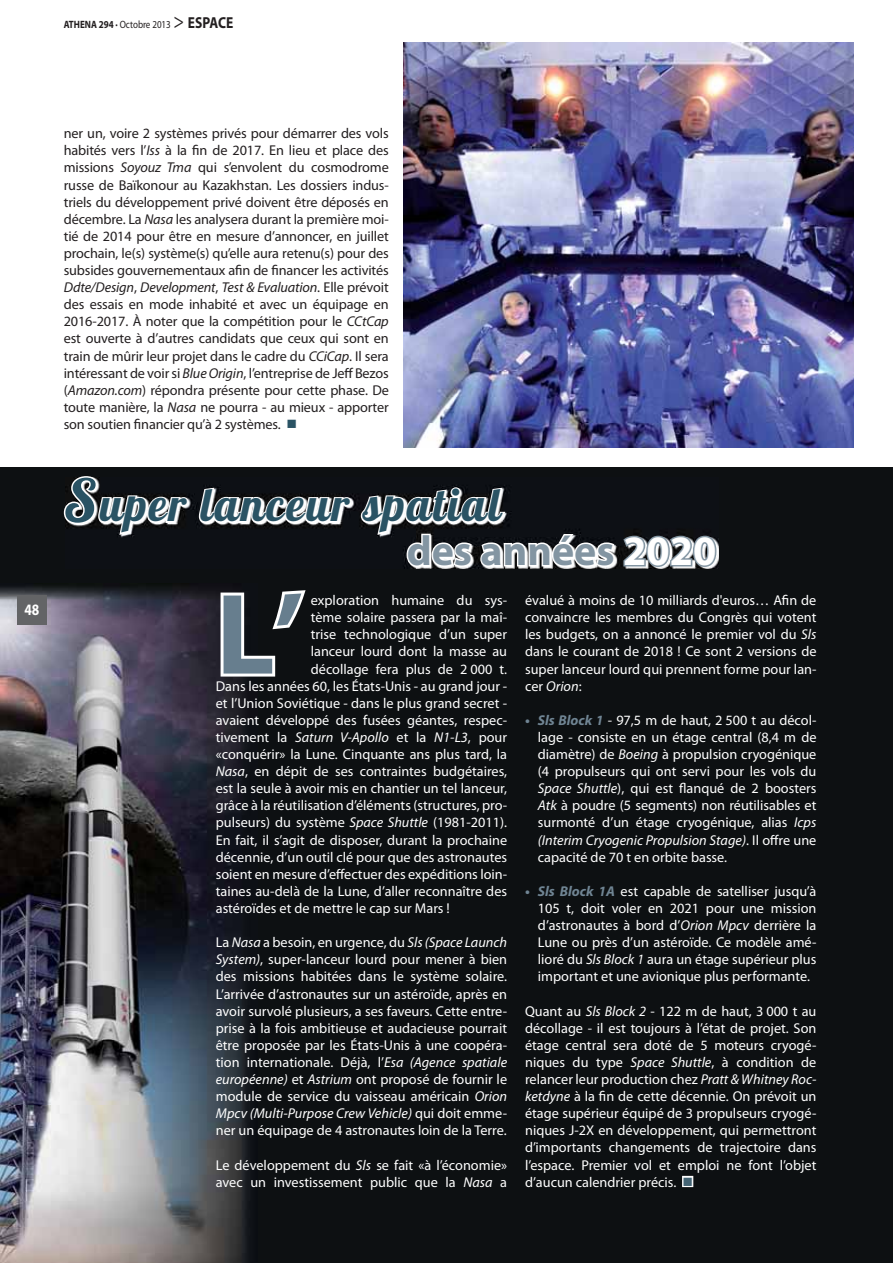
<style>
.page{position:relative;width:893px;height:1263px;background:#fff}
.page>*{position:absolute;margin:0;border:0;box-sizing:border-box;transform-origin:0 0}
.t1{font:700 115.8px "Myriad Pro";color:#677e8e}
.t2{font:45.75px "Lobster 1.4";letter-spacing:.05em;color:#2a5364}
.t3{font:700 42px "Myriad Pro";color:#8395a2}
.t4{font:700 15.9px "Myriad Pro";color:#fff;scale:.85 1}
.t5{font:14.25px/17.1px "Myriad Pro";color:#fff;text-align:justify}
.t6{font:14.25px/17.1px "Myriad Pro";letter-spacing:-.01em;color:#231f20;text-align:justify}
.t7{font:10.65px "Myriad Pro";color:#231f20;scale:.85 1}
.s1{font-weight:700}
.s2{font-size:21.3px}
.s3{font-weight:700;font-size:15.9px}
.s4{font-style:italic}
.s5{font-size:58.5px}
.s6{color:#fff}
.s7{font-weight:700;font-style:italic;color:#708594}
</style>
<div class="page">
<div style="left:0;top:468px;width:893px;height:795px;background:#0d1012"></div>
<img style="left:0;top:586px;width:250px;height:677px">
<svg style="left:218px;top:587px;width:88px;height:92px"></svg>
<div style="left:682px;top:1176px;width:11px;height:11px;border:3px solid #fff"></div>
<img style="left:121px;top:485px;width:597px;height:83px">
<svg style="left:63px;top:476px;width:127px;height:61px"></svg>
<svg style="left:197px;top:486px;width:156px;height:44px"></svg>
<svg style="left:359px;top:486px;width:288px;height:82px"></svg>
<div style="left:646px;top:536px;width:24px;height:31px;border:3px solid #8395a2;border-radius:50%"></div>
<div style="left:653px;top:540px;width:10px;height:22px;border:3px solid #8395a2;border-radius:50%"></div>
<svg style="left:667px;top:534px;width:27px;height:34px"></svg>
<div style="left:693px;top:536px;width:23px;height:31px;border:3px solid #8395a2;border-radius:50%"></div>
<div style="left:699px;top:540px;width:11px;height:22px;border:3px solid #8395a2;border-radius:50%"></div>
<img style="left:404px;top:43px;width:449px;height:405px">
<div style="left:17px;top:595px;width:30px;height:30px;background:#636466"></div>
<hr style="left:0;top:595px;width:47px;height:1px;background:#636466">
<svg style="left:684px;top:1177px;width:8px;height:8px"></svg>
<p class="t7" style="left:64px;top:20px;width:201px"><span class="s1">ATHENA 294 ·</span> Octobre 2013 <span class="s2">&gt;</span> <span class="s3">ESPACE</span></p>
<p class="t4" style="left:24px;top:604px;width:19px">48</p>
<p class="t6" style="left:64px;top:126px;width:327px">ner un, voire 2 systèmes privés pour démarrer des vols habités vers l’<span class="s4">Iss</span> à la fin de 2017. En lieu et place des missions <span class="s4">Soyouz Tma</span> qui s’envolent du cosmodrome russe de Baïkonour au Kazakhstan. Les dossiers indus&shy;triels du développement privé doivent être déposés en décembre. La <span class="s4">Nasa</span> les analysera durant la première moi&shy;tié de 2014 pour être en mesure d’annoncer, en juillet prochain, le(s) système(s) qu’elle aura retenu(s) pour des subsides gouvernementaux afin de financer les activités <span class="s4">Ddte/Design</span>, <span class="s4">Development</span>, <span class="s4">Test &amp; Evaluation</span>. Elle prévoit des essais en mode inhabité et avec un équipage en 2016-2017. À noter que la compétition pour le <span class="s4">CCtCap </span>est ouverte à d’autres candidats que ceux qui sont en train de mûrir leur projet dans le cadre du <span class="s4">CCiCap</span>. Il sera intéressant de voir si <span class="s4">Blue Origin</span>, l’entreprise de Jeff Bezos (<span class="s4">Amazon.com</span>) répondra présente pour cette phase. De toute manière, la <span class="s4">Nasa</span> ne pourra - au mieux - apporter son soutien financier qu’à 2 systèmes.</p>
<h2 class="t2" style="left:64px;top:489px;width:436px"><span class="s5">S</span>uper lanceur spatial</h2>
<h3 class="t3" style="left:407px;top:535px;width:311px">des années <span class="s6">2020</span></h3>
<h1 class="t1" style="left:216px;top:591px;width:90px">L’</h1>
<p class="t5" style="left:311px;top:593px;width:198px">exploration humaine du sys-</p>
<p class="t5" style="left:311px;top:610px;width:198px">tème solaire passera par la maî-</p>
<p class="t5" style="left:311px;top:627px;width:198px">trise technologique d’un super</p>
<p class="t5" style="left:311px;top:645px;width:198px">lanceur lourd dont la masse au</p>
<p class="t5" style="left:311px;top:662px;width:198px">décollage fera plus de 2 000 t.</p>
<p class="t5" style="left:216px;top:679px;width:293px">Dans les années 60, les États-Unis - au grand jour -</p>
<p class="t5" style="left:216px;top:696px;width:293px">et l’Union Soviétique - dans le plus grand secret -</p>
<p class="t5" style="left:216px;top:713px;width:293px">avaient développé des fusées géantes, respec-</p>
<p class="t5" style="left:216px;top:730px;width:293px">tivement la <span class="s4">Saturn V-Apollo</span> et la <span class="s4">N1-L3</span>, pour</p>
<p class="t5" style="left:216px;top:747px;width:293px">«conquérir» la Lune. Cinquante ans plus tard, la</p>
<p class="t5" style="left:216px;top:764px;width:293px"><span class="s4">Nasa</span>, en dépit de ses contraintes budgétaires,</p>
<p class="t5" style="left:216px;top:781px;width:293px">est la seule à avoir mis en chantier un tel lanceur,</p>
<p class="t5" style="left:216px;top:798px;width:293px">grâce à la réutilisation d’éléments (structures, pro-</p>
<p class="t5" style="left:216px;top:816px;width:293px">pulseurs) du système <span class="s4">Space Shuttle</span> (1981-2011).</p>
<p class="t5" style="left:216px;top:833px;width:293px">En fait, il s’agit de disposer, durant la prochaine</p>
<p class="t5" style="left:216px;top:850px;width:293px">décennie, d’un outil clé pour que des astronautes</p>
<p class="t5" style="left:216px;top:867px;width:293px">soient en mesure d’effectuer des expéditions loin-</p>
<p class="t5" style="left:216px;top:884px;width:293px">taines au-delà de la Lune, d’aller reconnaître des</p>
<p class="t5" style="left:216px;top:901px;width:236px">astéroïdes et de mettre le cap sur Mars !</p>
<p class="t5" style="left:216px;top:935px;width:293px">La <span class="s4">Nasa</span> a besoin, en urgence, du <span class="s4">Sls (Space Launch System)</span>, super-lanceur lourd pour mener à bien des missions habitées dans le système solaire.<br>L’arrivée d’astronautes sur un astéroïde, après en avoir survolé plusieurs, a ses faveurs. Cette entre&shy;prise à la fois ambitieuse et audacieuse pourrait être proposée par les États-Unis à une coopéra&shy;tion internationale. Déjà, l’<span class="s4">Esa (Agence spatiale européenne)</span> et <span class="s4">Astrium</span> ont proposé de fournir le module de service du vaisseau américain <span class="s4">Orion Mpcv (Multi-Purpose Crew Vehicle)</span> qui doit emme&shy;ner un équipage de 4 astronautes loin de la Terre.</p>
<p class="t5" style="left:216px;top:1158px;width:293px">Le développement du <span class="s4">Sls</span> se fait «à l’économie» avec un investissement public que la <span class="s4">Nasa</span> a</p>
<p class="t5" style="left:525px;top:593px;width:293px">évalué à moins de 10 milliards d'euros… Afin de convaincre les membres du Congrès qui votent les budgets, on a annoncé le premier vol du <span class="s4">Sls </span>dans le courant de 2018 ! Ce sont 2 versions de super lanceur lourd qui prennent forme pour lan&shy;cer <span class="s4">Orion</span>:</p>
<p class="t5" style="left:538px;top:713px;width:280px;text-indent:-13px"><span class="s7">• Sls Block 1</span> - 97,5 m de haut, 2 500 t au décol&shy;lage - consiste en un étage central (8,4 m de diamètre) de <span class="s4">Boeing</span> à propulsion cryogénique (4 propulseurs qui ont servi pour les vols du <span class="s4">Space Shuttle</span>), qui est flanqué de 2 boosters <span class="s4">Atk</span> à poudre (5 segments) non réutilisables et surmonté d’un étage cryogénique, alias <span class="s4">Icps (Interim Cryogenic Propulsion Stage)</span>. Il offre une capacité de 70 t en orbite basse.</p>
<p class="t5" style="left:538px;top:884px;width:280px;text-indent:-13px"><span class="s7">• Sls Block 1A</span> est capable de satelliser jusqu’à 105 t, doit voler en 2021 pour une mission d’astronautes à bord d’<span class="s4">Orion Mpcv</span> derrière la Lune ou près d’un astéroïde. Ce modèle amé&shy;lioré du <span class="s4">Sls Block 1</span> aura un étage supérieur plus important et une avionique plus performante.</p>
<p class="t5" style="left:525px;top:1004px;width:293px">Quant au <span class="s4">Sls Block 2</span> - 122 m de haut, 3 000 t au décollage - il est toujours à l’état de projet. Son étage central sera doté de 5 moteurs cryogé&shy;niques du type <span class="s4">Space Shuttle</span>, à condition de relancer leur production chez <span class="s4">Pratt &amp; Whitney Roc&shy;ketdyne</span> à la fin de cette décennie. On prévoit un étage supérieur équipé de 3 propulseurs cryogé&shy;niques J-2X en développement, qui permettront d’importants changements de trajectoire dans l’espace. Premier vol et emploi ne font l’objet d’aucun calendrier précis.</p>
</div>
